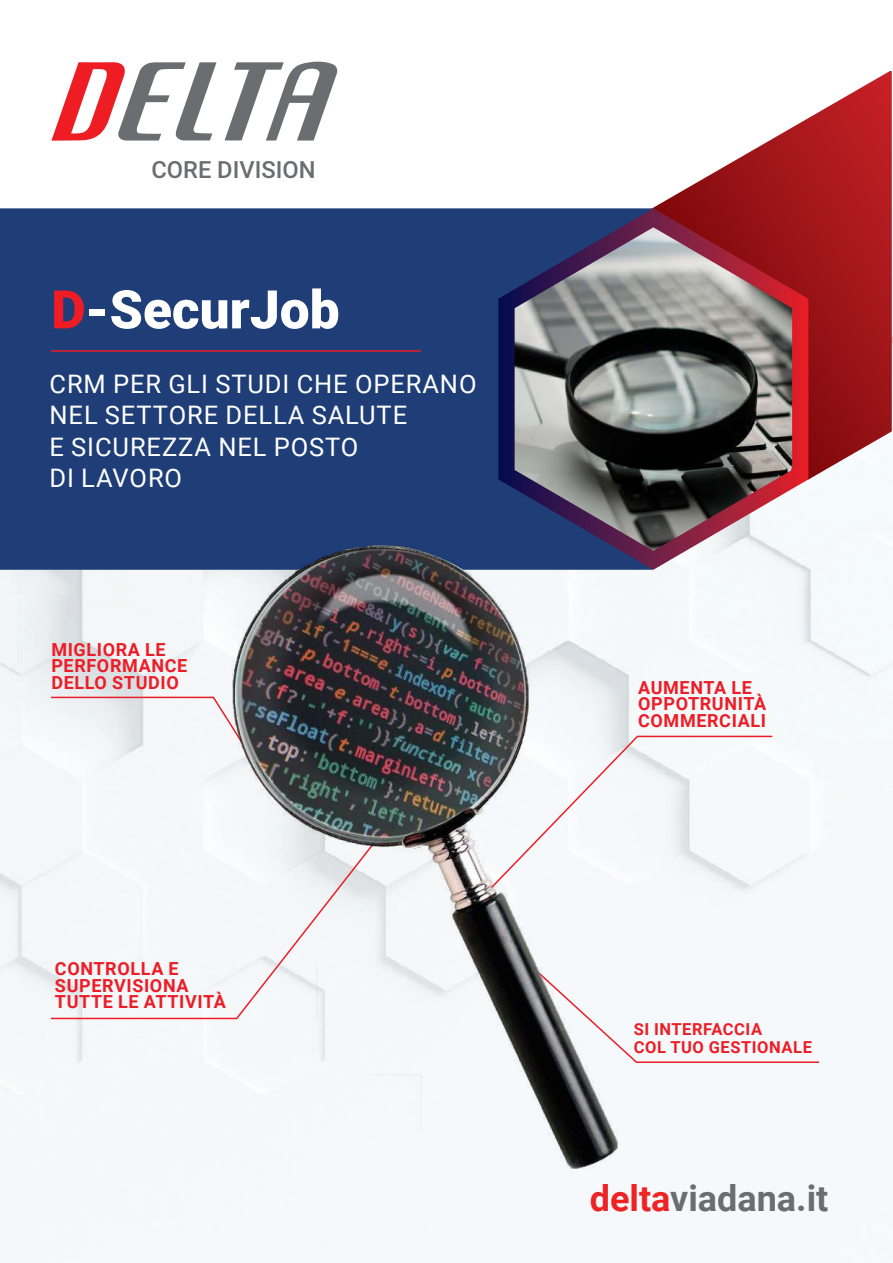
<style>
.page{position:relative;width:893px;height:1263px;background:#fff}
.page>*{position:absolute;margin:0;border:0;box-sizing:border-box;transform-origin:0 0}
.t1{font:900 53.25px "Roboto";color:#fff}
.t2{font:700 36px "Roboto";color:#6c6d70}
.t3{font:25.5px/31.5px "Roboto";letter-spacing:.035em;color:#fff}
.t4{font:500 23.7px "Roboto";color:#6c6d70}
.t5{font:700 18px/16.5px "Roboto";letter-spacing:.035em;color:#ec1d27}
.t6{font:700 16.5px/18px "Roboto";letter-spacing:.035em;color:#ec1d27}
.s1{color:#ee1c25}
.s2{color:#ee2323}
</style>
<div class="page">
<div style="left:0;top:241px;width:893px;height:972px;background:#f5f9fa"></div>
<svg style="left:653px;top:71px;width:239px;height:409px"></svg>
<div style="left:0;top:208px;width:498px;height:362px;background:#1f3d77"></div>
<div style="left:50px;top:828px;width:164px;height:192px;background:#f4f8fa"></div>
<svg style="left:50px;top:696px;width:164px;height:80px"></svg>
<div style="left:653px;top:930px;width:167px;height:134px;background:#f5f9fb"></div>
<hr style="left:51px;top:350px;width:370px;height:2px;background:#eb1e29">
<svg style="left:225px;top:62px;width:112px;height:79px"></svg>
<svg style="left:51px;top:62px;width:166px;height:79px"></svg>
<svg style="left:498px;top:208px;width:310px;height:362px;background:#75646e"></svg>
<svg style="left:653px;top:735px;width:121px;height:174px"></svg>
<img style="left:214px;top:540px;width:439px;height:633px">
<h3 class="t4" style="left:151px;top:153px;width:166px">CORE DIVISION</h3>
<h1 class="t1" style="left:51px;top:272px;width:290px"><span class="s1">D</span>-SecurJob</h1>
<h3 class="t3" style="left:50px;top:367px;width:428px">CRM PER GLI STUDI CHE OPERANO<br>NEL SETTORE DELLA SALUTE<br>E SICUREZZA NEL POSTO<br>DI LAVORO</h3>
<p class="t5" style="left:51px;top:640px;width:137px">MIGLIORA LE<br>PERFORMANCE<br>DELLO STUDIO</p>
<p class="t5" style="left:55px;top:960px;width:172px">CONTROLLA E<br>SUPERVISIONA<br>TUTTE LE ATTIVITÀ</p>
<p class="t5" style="left:638px;top:679px;width:130px">AUMENTA LE<br>OPPOTRUNITÀ<br>COMMERCIALI</p>
<p class="t6" style="left:634px;top:1019px;width:180px">SI INTERFACCIA<br>COL TUO GESTIONALE</p>
<h2 class="t2" style="left:590px;top:1173px;width:240px"><span class="s2">delta</span>viadana.it</h2>
</div>
